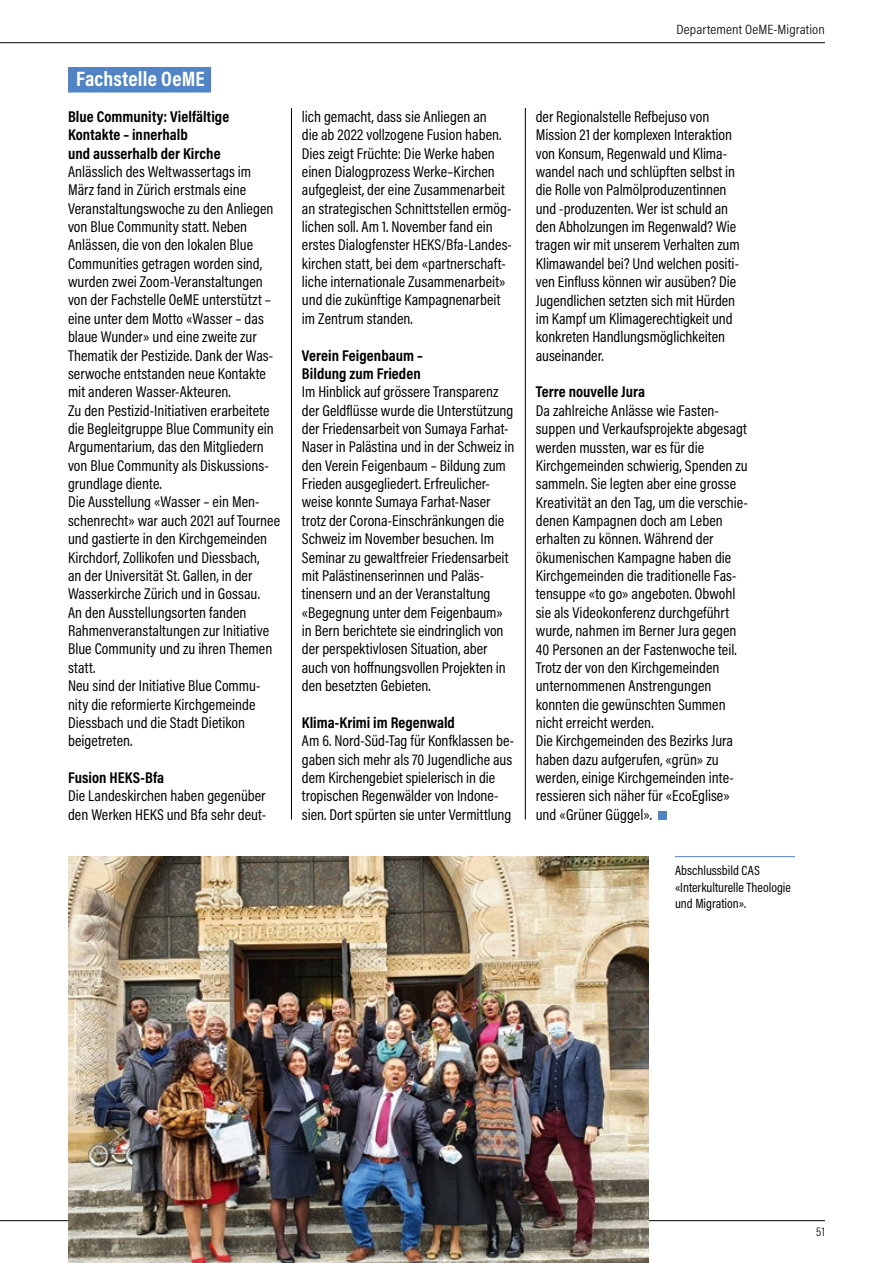
<style>
.page{position:relative;width:893px;height:1263px;background:#fff}
.page>*{position:absolute;margin:0;border:0;box-sizing:border-box;transform-origin:0 0}
.t1{font:700 21px "Acumin Pro Cond";letter-spacing:.01em;color:#fff}
.t2{font:15.75px/18.3px "Acumin Pro Cond";color:#000}
.t3{font:700 15.75px/18.3px "Acumin Pro Cond";letter-spacing:.005em;color:#000}
.t4{font:13.5px/16.2px "Acumin Pro Cond";color:#000}
.t5{font:300 13.5px "Acumin Pro Cond";letter-spacing:.01em;color:#000;scale:1.1 1}
.t6{font:300 12.75px "Acumin Pro Cond";color:#000}
</style>
<div class="page">
<hr style="left:0;top:1220px;width:825px;height:1px;background:#000">
<hr style="left:0;top:42px;width:825px;height:1px;background:#000">
<div style="left:68px;top:67px;width:143px;height:25px;background:#5184c4"></div>
<div style="left:658px;top:811px;width:9px;height:8px;background:#5184c4"></div>
<img style="left:68px;top:856px;width:581px;height:407px">
<hr style="left:291px;top:108px;width:1px;height:711px;background:#000">
<hr style="left:525px;top:108px;width:1px;height:711px;background:#000">
<hr style="left:675px;top:856px;width:120px;height:1px;background:#5184c4">
<h1 class="t1" style="left:76px;top:65px;width:130px">Fachstelle OeME</h1>
<p class="t3" style="left:68px;top:107px;width:163px">Blue Community: Vielfältige<br>Kontakte – innerhalb<br>und ausserhalb der Kirche</p>
<p class="t2" style="left:68px;top:162px;width:214px">Anlässlich des Weltwassertags im März fand in Zürich erstmals eine Veranstaltungswoche zu den Anliegen von Blue Community statt. Neben Anlässen, die von den lokalen Blue Communities getragen worden sind, wurden zwei Zoom-Veranstaltungen von der Fachstelle OeME unterstützt – eine unter dem Motto «Wasser – das blaue Wunder» und eine zweite zur Thematik der Pestizide. Dank der Was&shy;serwoche entstanden neue Kontakte mit anderen Wasser-Akteuren.<br>Zu den Pestizid-Initiativen erarbeitete die Begleitgruppe Blue Community ein Argumentarium, das den Mitgliedern von Blue Community als Diskussions&shy;grundlage diente.<br>Die Ausstellung «Wasser – ein Men&shy;schenrecht» war auch 2021 auf Tournee und gastierte in den Kirchgemeinden Kirchdorf, Zollikofen und Diessbach,<br>an der Universität St. Gallen, in der Wasserkirche Zürich und in Gossau.<br>An den Ausstellungsorten fanden Rahmenveranstaltungen zur Initiative Blue Community und zu ihren Themen statt.<br>Neu sind der Initiative Blue Commu&shy;nity die reformierte Kirchgemeinde Diessbach und die Stadt Dietikon beigetreten.</p>
<p class="t3" style="left:68px;top:768px;width:98px">Fusion HEKS-Bfa</p>
<p class="t2" style="left:68px;top:786px;width:200px">Die Landeskirchen haben gegenüber den Werken HEKS und Bfa sehr deut-</p>
<p class="t2" style="left:302px;top:107px;width:212px">lich gemacht, dass sie Anliegen an<br>die ab 2022 vollzogene Fusion haben.<br>Dies zeigt Früchte: Die Werke haben einen Dialogprozess Werke–Kirchen aufgegleist, der eine Zusammenarbeit an strategischen Schnittstellen ermög&shy;lichen soll. Am 1. November fand ein erstes Dialogfenster HEKS/Bfa-Landes&shy;kirchen statt, bei dem «partnerschaft&shy;liche internationale Zusammenarbeit» und die zukünftige Kampagnenarbeit im Zentrum standen.</p>
<p class="t3" style="left:302px;top:345px;width:122px">Verein Feigenbaum –<br>Bildung zum Frieden</p>
<p class="t2" style="left:302px;top:382px;width:214px">Im Hinblick auf grössere Transparenz der Geldflüsse wurde die Unterstützung der Friedensarbeit von Sumaya Farhat-Naser in Palästina und in der Schweiz in den Verein Feigenbaum – Bildung zum Frieden ausgegliedert. Erfreulicher&shy;weise konnte Sumaya Farhat-Naser trotz der Corona-Einschränkungen die Schweiz im November besuchen. Im Seminar zu gewaltfreier Friedensarbeit mit Palästinenserinnen und Paläs&shy;tinensern und an der Veranstaltung «Begegnung unter dem Feigenbaum» in Bern berichtete sie eindringlich von der perspektivlosen Situation, aber auch von hoffnungsvollen Projekten in den besetzten Gebieten.</p>
<p class="t3" style="left:302px;top:713px;width:155px">Klima-Krimi im Regenwald</p>
<p class="t2" style="left:302px;top:731px;width:214px">Am 6. Nord-Süd-Tag für Konfklassen be&shy;gaben sich mehr als 70 Jugendliche aus dem Kirchengebiet spielerisch in die tropischen Regenwälder von Indone&shy;sien. Dort spürten sie unter Vermittlung</p>
<p class="t5" style="left:676px;top:21px;width:136px">Departement OeME-Migration</p>
<p class="t2" style="left:536px;top:107px;width:205px">der Regionalstelle Refbejuso von Mission 21 der komplexen Interaktion von Konsum, Regenwald und Klima&shy;wandel nach und schlüpften selbst in die Rolle von Palmölproduzentinnen und -produzenten. Wer ist schuld an den Abholzungen im Regenwald? Wie tragen wir mit unserem Verhalten zum Klimawandel bei? Und welchen positi&shy;ven Einfluss können wir ausüben? Die Jugendlichen setzten sich mit Hürden im Kampf um Klimagerechtigkeit und konkreten Handlungsmöglichkeiten auseinander.</p>
<p class="t3" style="left:536px;top:382px;width:111px">Terre nouvelle Jura</p>
<p class="t2" style="left:536px;top:401px;width:213px">Da zahlreiche Anlässe wie Fasten&shy;suppen und Verkaufsprojekte abgesagt werden mussten, war es für die Kirchgemeinden schwierig, Spenden zu sammeln. Sie legten aber eine grosse Kreativität an den Tag, um die verschie&shy;denen Kampagnen doch am Leben erhalten zu können. Während der ökumenischen Kampagne haben die Kirchgemeinden die traditionelle Fas&shy;tensuppe «to go» angeboten. Obwohl sie als Videokonferenz durchgeführt wurde, nahmen im Berner Jura gegen 40 Personen an der Fastenwoche teil.<br>Trotz der von den Kirchgemeinden unternommenen Anstrengungen konnten die gewünschten Summen nicht erreicht werden.<br>Die Kirchgemeinden des Bezirks Jura haben dazu aufgerufen, «grün» zu werden, einige Kirchgemeinden inte&shy;ressieren sich näher für «EcoEglise» und «Grüner Güggel».</p>
<p class="t4" style="left:675px;top:862px;width:118px">Abschlussbild CAS «Interkulturelle Theologie und Migration».</p>
<p class="t6" style="left:816px;top:1224px;width:10px">51</p>
</div>
